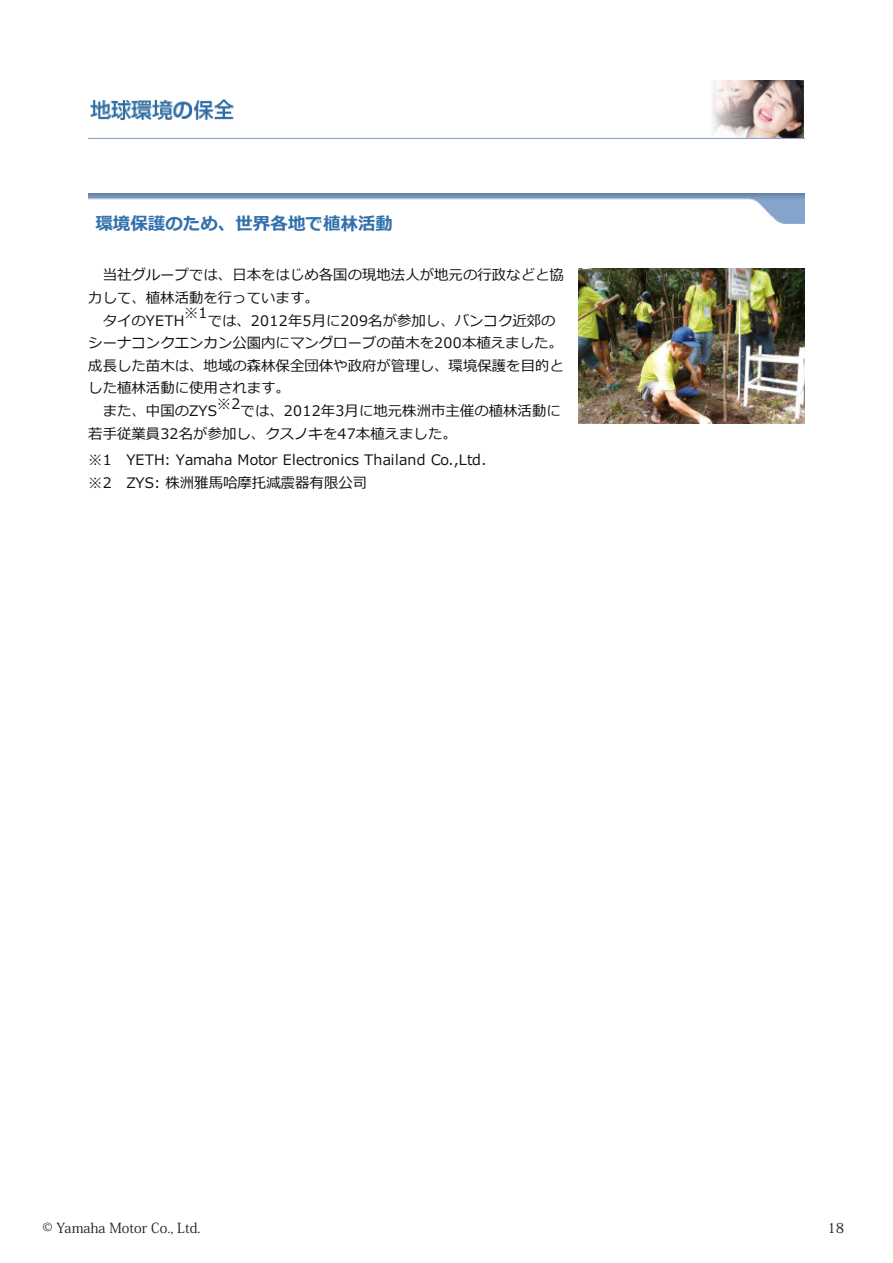
<style>
.page{position:relative;width:893px;height:1263px;background:#fff}
.page>*{position:absolute;margin:0;border:0;box-sizing:border-box;transform-origin:0 0}
.t1{font:700 17.55px "Meiryo";color:#3271ab}
.t2{font:14.4px/22.6px "Meiryo";color:#111}
.t3{font:13.8px "Koz Min Pro";color:#221815}
</style>
<div class="page">
<img style="left:88px;top:194px;width:717px;height:30px">
<img style="left:578px;top:269px;width:227px;height:154px">
<img style="left:90px;top:80px;width:714px;height:58px">
<p class="t1" style="left:95px;top:213px;width:299px">環境保護のため、世界各地で植林活動</p>
<p class="t2" style="left:103px;top:264px;width:463px">当社グループでは、日本をはじめ各国の現地法人が地元の行政などと協</p>
<p class="t2" style="left:88px;top:287px;width:232px">力して、植林活動を行っています。</p>
<p class="t2" style="left:208px;top:309px;width:349px">では、2012年5月に209名が参加し、バンコク近郊の</p>
<p class="t2" style="left:184px;top:302px;width:25px">※1</p>
<p class="t2" style="left:103px;top:309px;width:83px">タイのYETH</p>
<p class="t2" style="left:88px;top:332px;width:476px">シーナコンクエンカン公園内にマングローブの苗木を200本植えました。</p>
<p class="t2" style="left:88px;top:354px;width:477px">成長した苗木は、地域の森林保全団体や政府が管理し、環境保護を目的と</p>
<p class="t2" style="left:88px;top:377px;width:203px">した植林活動に使用されます。</p>
<p class="t2" style="left:241px;top:400px;width:322px">では、2012年3月に地元株洲市主催の植林活動に</p>
<p class="t2" style="left:217px;top:393px;width:25px">※2</p>
<p class="t2" style="left:88px;top:400px;width:370px;text-indent:14px">また、中国のZYS<br>若手従業員32名が参加し、クスノキを47本植えました。</p>
<p class="t2" style="left:126px;top:449px;width:362px">YETH: Yamaha Motor Electronics Thailand Co.,Ltd.</p>
<p class="t2" style="left:88px;top:449px;width:25px">※1</p>
<p class="t2" style="left:88px;top:472px;width:25px">※2</p>
<p class="t2" style="left:126px;top:472px;width:242px">ZYS: 株洲雅馬哈摩托減震器有限公司</p>
<p class="t3" style="left:43px;top:1218px;width:160px">© Yamaha Motor Co., Ltd.</p>
<p class="t3" style="left:827px;top:1218px;width:18px">18</p>
</div>
